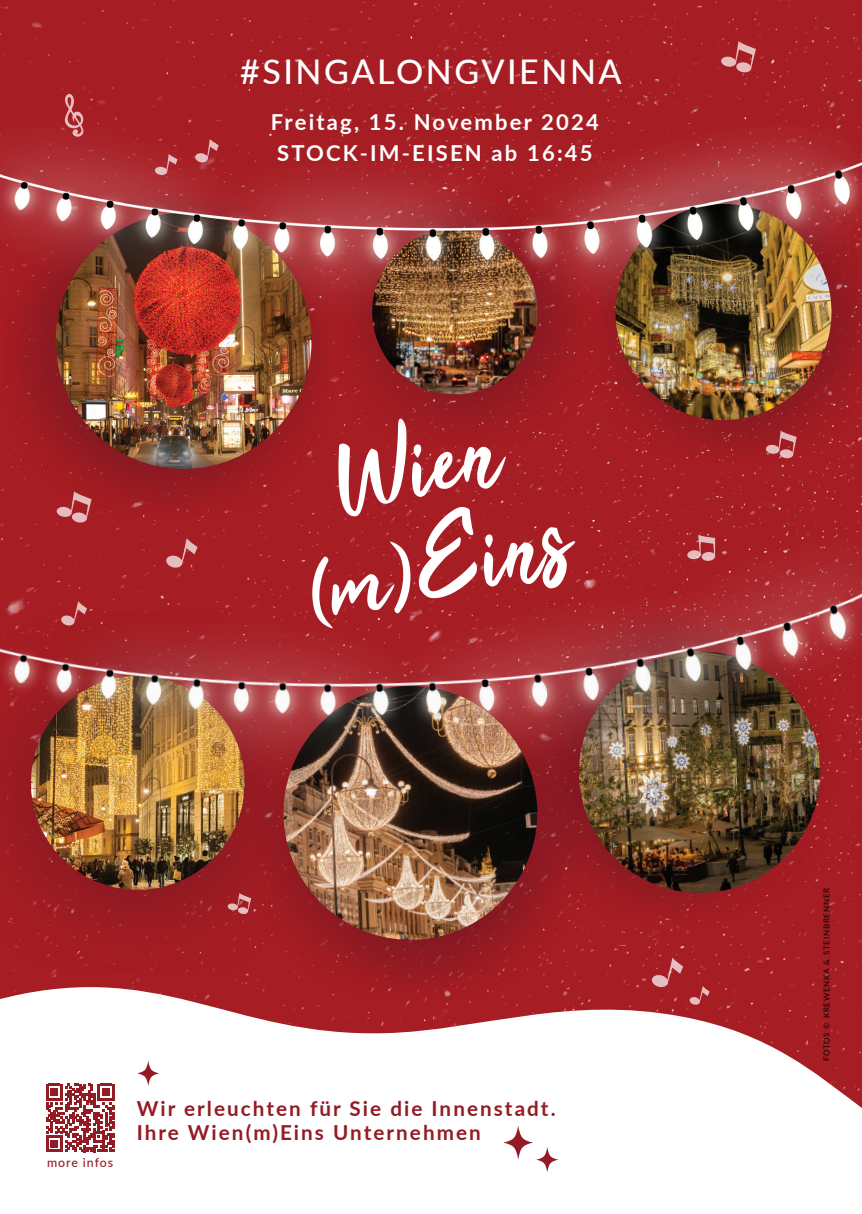
<style>
.page{position:relative;width:862px;height:1214px;background:#fff}
.page>*{position:absolute;margin:0;border:0;box-sizing:border-box;transform-origin:0 0}
.t1{font:500 34px "Lato";letter-spacing:.075em;color:#fff}
.t2{font:700 22px "Lato";letter-spacing:.1em;color:#fff}
.t3{font:700 20.6px/24.8px "Lato";letter-spacing:.1em;color:#931b24}
.t4{font:500 12.4px "Lato";letter-spacing:.075em;color:#931b24}
.t5{font:8px "Lato";letter-spacing:.1em;color:#040503}
</style>
<div class="page">
<div style="left:0;top:0;width:862px;height:531px;background:#a61d23"></div>
<img style="left:0;top:321px;width:369px;height:210px">
<img style="left:56px;top:213px;width:255px;height:256px;border-radius:128px">
<img style="left:618px;top:784px;width:244px;height:170px">
<img style="left:618px;top:784px;width:206px;height:112px">
<img style="left:166px;top:309px;width:142px;height:33px">
<img style="left:0;top:89px;width:294px;height:232px">
<img style="left:0;top:784px;width:219px;height:170px">
<img style="left:27px;top:805px;width:192px;height:88px">
<img style="left:554px;top:309px;width:308px;height:189px">
<img style="left:622px;top:309px;width:218px;height:119px">
<img style="left:219px;top:796px;width:399px;height:158px">
<img style="left:279px;top:796px;width:262px;height:148px">
<svg style="left:0;top:954px;width:862px;height:206px"></svg>
<svg style="left:338px;top:475px;width:68px;height:41px"></svg>
<svg style="left:412px;top:475px;width:94px;height:22px"></svg>
<svg style="left:419px;top:506px;width:58px;height:25px"></svg>
<svg style="left:484px;top:527px;width:91px;height:4px"></svg>
<svg style="left:766px;top:430px;width:30px;height:28px"></svg>
<svg style="left:65px;top:94px;width:18px;height:2px"></svg>
<svg style="left:721px;top:41px;width:35px;height:31px"></svg>
<svg style="left:228px;top:892px;width:23px;height:21px"></svg>
<svg style="left:57px;top:491px;width:35px;height:31px"></svg>
<svg style="left:46px;top:1083px;width:68px;height:68px"></svg>
<img style="left:9px;top:784px;width:460px;height:21px">
<img style="left:343px;top:784px;width:456px;height:12px">
<div style="left:607px;top:502px;width:255px;height:29px;background:#a61d23"></div>
<img style="left:0;top:531px;width:862px;height:253px">
<div style="left:836px;top:0;width:26px;height:96px;background:#a61d23"></div>
<div style="left:837px;top:849px;width:25px;height:205px;background:#a61d23"></div>
<svg style="left:503px;top:1125px;width:30px;height:34px"></svg>
<svg style="left:536px;top:1146px;width:22px;height:26px"></svg>
<svg style="left:137px;top:1060px;width:22px;height:25px"></svg>
<img style="left:308px;top:309px;width:314px;height:166px">
<img style="left:372px;top:309px;width:165px;height:85px">
<img style="left:0;top:96px;width:862px;height:213px">
<h1 class="t1" style="left:240px;top:47px;width:383px">#SINGALONGVIENNA</h1>
<p class="t2" style="left:271px;top:106px;width:329px">Freitag, 15. November 2024</p>
<p class="t2" style="left:277px;top:137px;width:317px">STOCK-IM-EISEN ab 16:45</p>
<p class="t4" style="left:47px;top:1153px;width:67px">more infos</p>
<p class="t3" style="left:137px;top:1094px;width:420px">Wir erleuchten für Sie die Innenstadt.<br>Ihre Wien(m)Eins Unternehmen</p>
<p class="t5" style="left:821px;top:1061px;width:175px;rotate:-90deg">FOTOS © KREWENKA &amp; STEINBRENNER</p>
</div>
